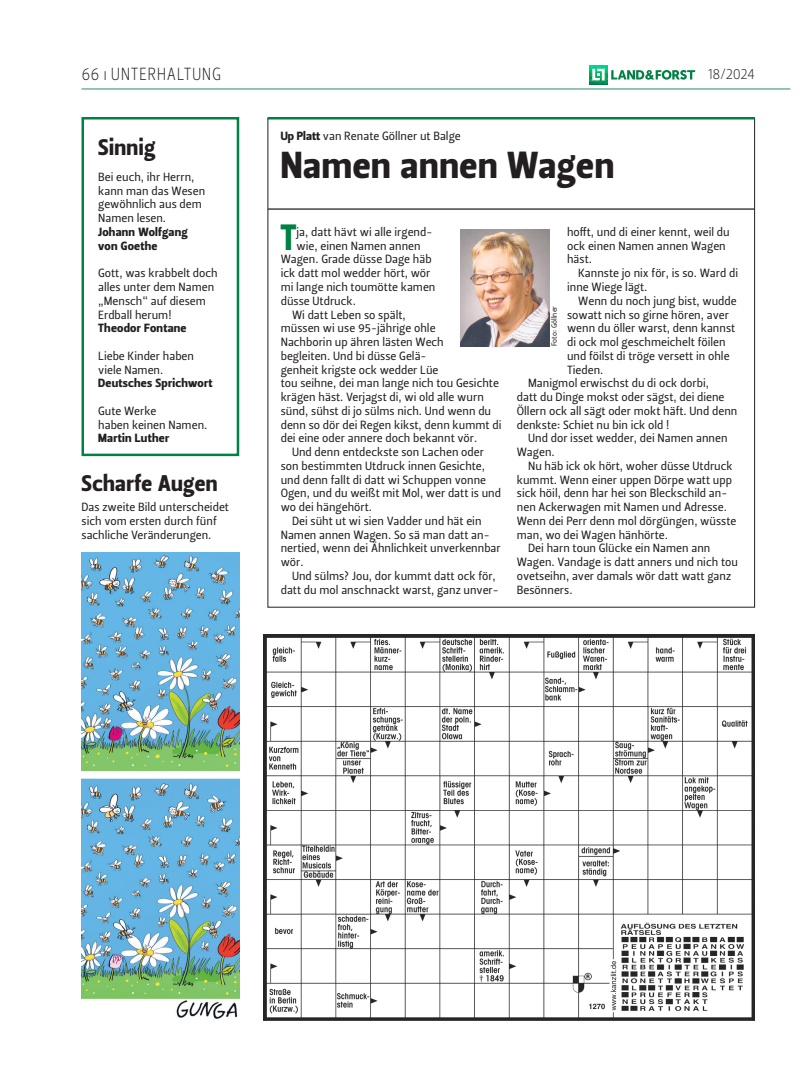
<style>
.page{position:relative;width:801px;height:1085px;background:#fff}
.page>*{position:absolute;margin:0;border:0;box-sizing:border-box;transform-origin:0 0}
.t1{font:37.5px "Leitura Sans Grot 4";letter-spacing:.02em;color:#231f20;scale:.95 1}
.t2{font:36.5px "Leitura Sans Grot 4";color:#008044;scale:.9 1}
.t3{font:22.5px "Leitura Sans Grot 4";letter-spacing:.02em;color:#231f20;scale:.95 1}
.t4{font:17.5px "Leitura Sans Grot 1";letter-spacing:.035em;color:#231f20;scale:.9 1}
.t5{font:15px "Leitura Sans Grot 1";letter-spacing:-.02em;color:#231f20;scale:.9 1}
.t6{font:11.88px/13.8px "Leitura Sans Grot 2";color:#231f20}
.t7{font:11.88px/13.8px "Leitura Sans Grot 4";letter-spacing:.02em;color:#231f20}
.t8{font:7.5px "Leitura Sans Grot 2";color:#231f20}
.s1{font-family:"Leitura Sans Grot 4"}
</style>
<div class="page">
<hr style="left:81px;top:88px;width:709px;height:2px;background:#55a67e">
<svg style="left:611px;top:70px;width:84px;height:10px"></svg>
<img style="left:589px;top:65px;width:19px;height:19px">
<svg style="left:592px;top:69px;width:12px;height:11px"></svg>
<div style="left:81px;top:117px;width:158px;height:339px;border:2px solid #008044"></div>
<img style="left:461px;top:229px;width:88px;height:117px">
<hr style="left:268px;top:117px;width:487px;height:2px;background:#008044">
<hr style="left:268px;top:208px;width:486px;height:2px;background:#231f20">
<img style="left:264px;top:634px;width:491px;height:387px">
<img style="left:81px;top:552px;width:158px;height:467px">
<h3 class="t4" style="left:81px;top:62px;width:156px">66 ı UNTERHALTUNG</h3>
<p class="t5" style="left:708px;top:64px;width:54px">18/2024</p>
<h3 class="t3" style="left:98px;top:131px;width:62px">Sinnig</h3>
<p class="t6" style="left:98px;top:170px;width:109px">Bei euch, ihr Herrn, kann man das Wesen gewöhnlich aus dem<br>Namen lesen.</p>
<p class="t7" style="left:98px;top:225px;width:91px">Johann Wolfgang von Goethe</p>
<p class="t6" style="left:98px;top:266px;width:121px">Gott, was krabbelt doch alles unter dem Namen „Mensch“ auf diesem<br>Erdball herum!</p>
<p class="t7" style="left:98px;top:321px;width:90px">Theodor Fontane</p>
<p class="t6" style="left:98px;top:349px;width:97px">Liebe Kinder haben viele Namen.</p>
<p class="t7" style="left:98px;top:376px;width:116px">Deutsches Sprichwort</p>
<p class="t6" style="left:98px;top:404px;width:111px">Gute Werke<br>haben keinen Namen.</p>
<p class="t7" style="left:98px;top:431px;width:73px">Martin Luther</p>
<h3 class="t3" style="left:81px;top:468px;width:145px">Scharfe Augen</h3>
<p class="t6" style="left:81px;top:500px;width:149px">Das zweite Bild unterscheidet sich vom ersten durch fünf sachliche Veränderungen.</p>
<p class="t6" style="left:281px;top:129px;width:182px"><span class="s1">Up Platt</span> van Renate Göllner ut Balge</p>
<h1 class="t1" style="left:281px;top:140px;width:353px">Namen annen Wagen</h1>
<h2 class="t2" style="left:280px;top:212px;width:19px">T</h2>
<p class="t6" style="left:296px;top:225px;width:137px">ja, datt hävt wi alle irgend-</p>
<p class="t6" style="left:296px;top:239px;width:126px">wie, einen Namen annen</p>
<p class="t6" style="left:281px;top:252px;width:152px">Wagen. Grade düsse Dage häb</p>
<p class="t6" style="left:281px;top:266px;width:151px">ick datt mol wedder hört, wör</p>
<p class="t6" style="left:281px;top:280px;width:156px">mi lange nich toumötte kamen</p>
<p class="t6" style="left:281px;top:294px;width:77px">düsse Utdruck.</p>
<p class="t6" style="left:292px;top:307px;width:115px">Wi datt Leben so spält,</p>
<p class="t6" style="left:281px;top:321px;width:156px">müssen wi use 95-jährige ohle</p>
<p class="t6" style="left:281px;top:335px;width:165px">Nachborin up ähren lästen Wech</p>
<p class="t6" style="left:281px;top:349px;width:147px">begleiten. Und bi düsse Gelä-</p>
<p class="t6" style="left:281px;top:362px;width:159px">genheit krigste ock wedder Lüe</p>
<p class="t6" style="left:281px;top:376px;width:220px">tou seihne, dei man lange nich tou Gesichte</p>
<p class="t6" style="left:281px;top:390px;width:205px">krägen häst. Verjagst di, wi old alle wurn</p>
<p class="t6" style="left:281px;top:404px;width:212px">sünd, sühst di jo sülms nich. Und wenn du</p>
<p class="t6" style="left:281px;top:418px;width:222px">denn so dör dei Regen kikst, denn kummt di</p>
<p class="t6" style="left:281px;top:431px;width:198px">dei eine oder annere doch bekannt vör.</p>
<p class="t6" style="left:292px;top:445px;width:193px">Und denn entdeckste son Lachen oder</p>
<p class="t6" style="left:281px;top:459px;width:206px">son bestimmten Utdruck innen Gesichte,</p>
<p class="t6" style="left:281px;top:473px;width:207px">und denn fallt di datt wi Schuppen vonne</p>
<p class="t6" style="left:281px;top:486px;width:222px">Ogen, und du weißt mit Mol, wer datt is und</p>
<p class="t6" style="left:281px;top:500px;width:93px">wo dei hängehört.</p>
<p class="t6" style="left:292px;top:514px;width:191px">Dei süht ut wi sien Vadder und hät ein</p>
<p class="t6" style="left:281px;top:528px;width:210px">Namen annen Wagen. So sä man datt an-</p>
<p class="t6" style="left:281px;top:541px;width:221px">nertied, wenn dei Ähnlichkeit unverkennbar</p>
<p class="t6" style="left:281px;top:555px;width:24px">wör.</p>
<p class="t6" style="left:292px;top:569px;width:205px">Und sülms? Jou, dor kummt datt ock för,</p>
<p class="t6" style="left:281px;top:583px;width:219px">datt du mol anschnackt warst, ganz unver-</p>
<p class="t6" style="left:567px;top:225px;width:164px">hofft, und di einer kennt, weil du ock einen Namen annen Wagen häst.</p>
<p class="t6" style="left:567px;top:266px;width:173px;text-indent:11px">Kannste jo nix för, is so. Ward di inne Wiege lägt.</p>
<p class="t6" style="left:578px;top:294px;width:160px">Wenn du noch jung bist, wudde</p>
<p class="t6" style="left:567px;top:307px;width:163px">sowatt nich so girne hören, aver</p>
<p class="t6" style="left:567px;top:321px;width:170px">wenn du öller warst, denn kannst</p>
<p class="t6" style="left:567px;top:335px;width:160px">di ock mol geschmeichelt föilen</p>
<p class="t6" style="left:567px;top:349px;width:164px">und föilst di tröge versett in ohle</p>
<p class="t6" style="left:567px;top:362px;width:38px">Tieden.</p>
<p class="t6" style="left:528px;top:376px;width:182px">Manigmol erwischst du di ock dorbi,</p>
<p class="t6" style="left:517px;top:390px;width:209px">datt du Dinge mokst oder sägst, dei diene</p>
<p class="t6" style="left:517px;top:404px;width:222px">Öllern ock all sägt oder mokt häft. Und denn</p>
<p class="t6" style="left:517px;top:417px;width:154px">denkste: Schiet nu bin ick old !</p>
<p class="t6" style="left:528px;top:431px;width:201px">Und dor isset wedder, dei Namen annen</p>
<p class="t6" style="left:517px;top:445px;width:39px">Wagen.</p>
<p class="t6" style="left:528px;top:459px;width:206px">Nu häb ick ok hört, woher düsse Utdruck</p>
<p class="t6" style="left:517px;top:472px;width:217px">kummt. Wenn einer uppen Dörpe watt upp</p>
<p class="t6" style="left:517px;top:486px;width:212px">sick höil, denn har hei son Bleckschild an-</p>
<p class="t6" style="left:517px;top:500px;width:211px">nen Ackerwagen mit Namen und Adresse.</p>
<p class="t6" style="left:517px;top:514px;width:221px">Wenn dei Perr denn mol dörgüngen, wüsste</p>
<p class="t6" style="left:517px;top:527px;width:153px">man, wo dei Wagen hänhörte.</p>
<p class="t6" style="left:528px;top:541px;width:184px">Dei harn toun Glücke ein Namen ann</p>
<p class="t6" style="left:517px;top:555px;width:222px">Wagen. Vandage is datt anners und nich tou</p>
<p class="t6" style="left:517px;top:569px;width:216px">ovetseihn, aver damals wör datt watt ganz</p>
<p class="t6" style="left:517px;top:583px;width:57px">Besönners.</p>
<p class="t8" style="left:549px;top:346px;width:42px;rotate:-90deg">Foto: Göllner</p>
</div>
